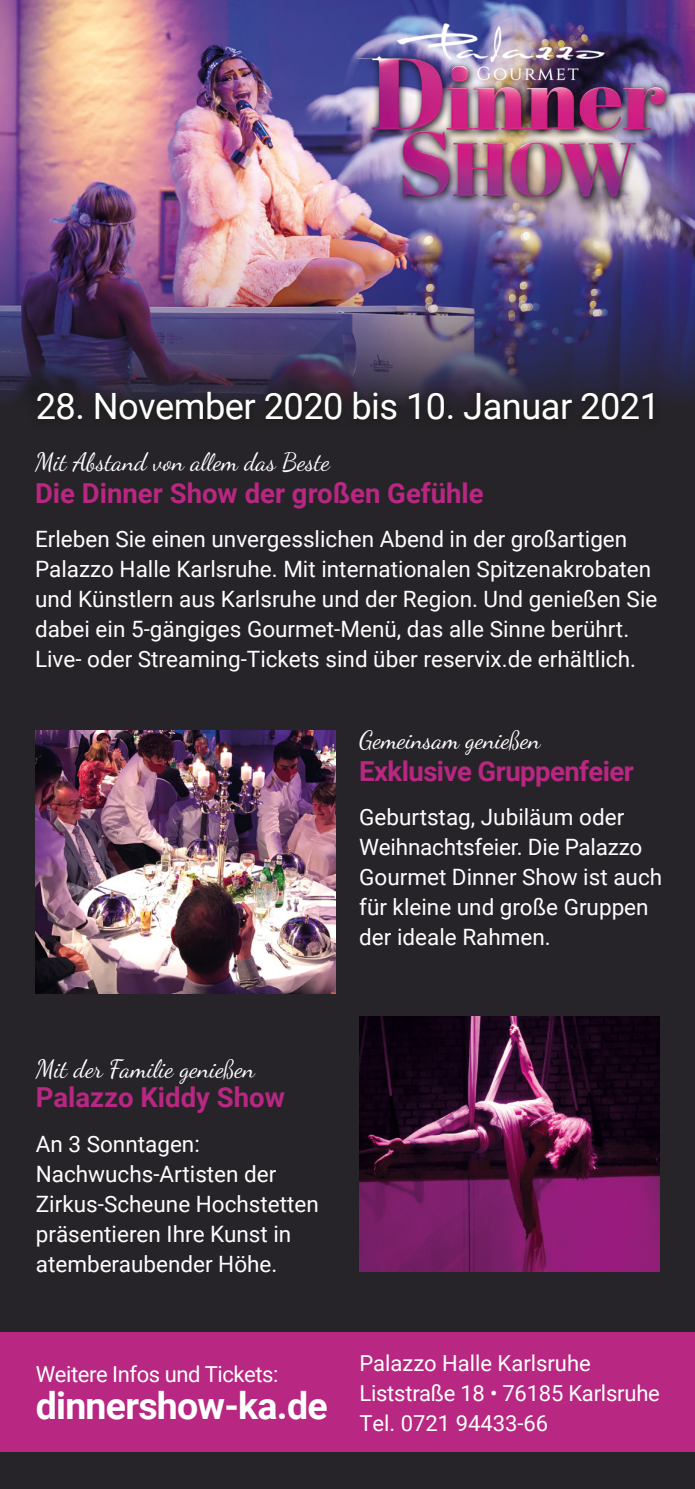
<style>
.page{position:relative;width:695px;height:1489px;background:#fff}
.page>*{position:absolute;margin:0;border:0;box-sizing:border-box;transform-origin:0 0}
.t1{font:700 37.5px "Roboto";letter-spacing:-.02em;color:#fff}
.t2{font:36.25px "Roboto";letter-spacing:-.015em;color:#fff}
.t3{font:700 27.5px "Roboto";color:#b82781}
.t4{font:700 27.5px "Roboto";letter-spacing:-.02em;color:#b82781}
.t5{font:25px "Dancing Script";color:#fff}
.t6{font:22.5px/30px "Roboto";color:#fff}
.t7{font:22px/30px "Roboto";letter-spacing:-.01em;color:#fff}
</style>
<div class="page">
<div style="left:0;top:0;width:694px;height:1488px;background:#272429"></div>
<img style="left:0;top:0;width:694px;height:401px">
<img style="left:35px;top:730px;width:301px;height:263px">
<img style="left:359px;top:1016px;width:300px;height:255px">
<div style="left:0;top:1332px;width:694px;height:119px;background:#b82781"></div>
<div style="left:28px;top:385px;width:634px;height:45px;background:#1d1d1b;opacity:.75"></div>
<img style="left:281px;top:0;width:413px;height:244px">
<h2 class="t2" style="left:36px;top:380px;width:625px">28. November 2020 bis 10. Januar 2021</h2>
<p class="t5" style="left:35px;top:442px;width:296px">Mit Abstand von allem das Beste</p>
<p class="t3" style="left:35px;top:473px;width:450px">Die Dinner Show der großen Gefühle</p>
<p class="t6" style="left:35px;top:523px;width:623px">Erleben Sie einen unvergesslichen Abend in der großartigen Palazzo Halle Karlsruhe. Mit internationalen Spitzenakrobaten und Künstlern aus Karlsruhe und der Region. Und genießen Sie dabei ein 5-gängiges Gourmet-Menü, das alle Sinne berührt.<br>Live- oder Streaming-Tickets sind über reservix.de erhältlich.</p>
<p class="t5" style="left:359px;top:720px;width:183px">Gemeinsam genießen</p>
<p class="t4" style="left:359px;top:752px;width:276px">Exklusive Gruppenfeier</p>
<p class="t6" style="left:359px;top:801px;width:304px">Geburtstag, Jubiläum oder<br>Weihnachtsfeier. Die Palazzo<br>Gourmet Dinner Show ist auch für kleine und große Gruppen der ideale Rahmen.</p>
<p class="t5" style="left:36px;top:1049px;width:220px">Mit der Familie genießen</p>
<p class="t3" style="left:36px;top:1078px;width:250px">Palazzo Kiddy Show</p>
<p class="t6" style="left:36px;top:1127px;width:284px">An 3 Sonntagen:<br>Nachwuchs-Artisten der<br>Zirkus-Scheune Hochstetten präsentieren Ihre Kunst in atemberaubender Höhe.</p>
<p class="t7" style="left:36px;top:1357px;width:244px">Weitere Infos und Tickets:</p>
<h1 class="t1" style="left:36px;top:1379px;width:293px">dinnershow-ka.de</h1>
<p class="t7" style="left:359px;top:1346px;width:302px">Palazzo Halle Karlsruhe<br>Liststraße 18 • 76185 Karlsruhe<br>Tel. 0721 94433-66</p>
</div>
